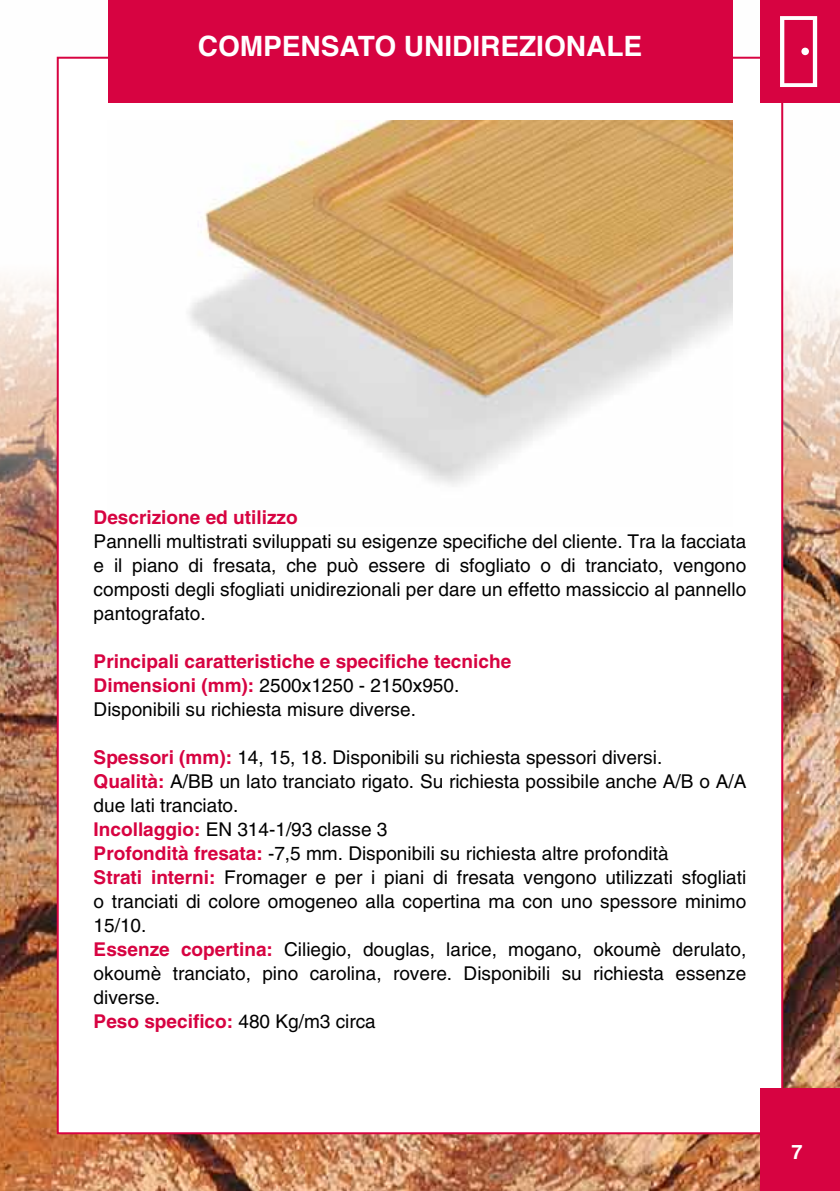
<style>
.page{position:relative;width:840px;height:1191px;background:#fff}
.page>*{position:absolute;margin:0;border:0;box-sizing:border-box;transform-origin:0 0}
.t1{font:700 28px "Helvetica";color:#fff}
.t2{font:700 20px "Helvetica LT Std";color:#fff}
.t3{font:19px/24px "Helvetica LT Std";color:#000;text-align:justify}
.t4{font:700 19px/24px "Helvetica LT Std";color:#d70341}
.s1{font-weight:400;color:#000}
.s2{font-weight:700;color:#d70341}
</style>
<div class="page">
<img style="left:0;top:0;width:839px;height:1191px">
<div style="left:57px;top:57px;width:725px;height:1077px;background:#fff;border:2px solid #d70341"></div>
<div style="left:108px;top:0;width:623px;height:102px;background:#d70341"></div>
<div style="left:760px;top:0;width:79px;height:102px;background:#d70341"></div>
<svg style="left:780px;top:16px;width:36px;height:71px"></svg>
<div style="left:801px;top:48px;width:7px;height:7px;background:#fff;border-radius:50%"></div>
<div style="left:760px;top:1089px;width:79px;height:102px;background:#d70341"></div>
<img style="left:189px;top:120px;width:542px;height:366px">
<h1 class="t1" style="left:198px;top:24px;width:445px">COMPENSATO UNIDIREZIONALE</h1>
<p class="t4" style="left:94px;top:505px;width:205px">Descrizione ed utilizzo</p>
<p class="t3" style="left:94px;top:529px;width:653px">Pannelli multistrati sviluppati su esigenze specifiche del cliente. Tra la facciata e il piano di fresata, che può essere di sfogliato o di tranciato, vengono composti degli sfogliati unidirezionali per dare un effetto massiccio al pannello pantografato.</p>
<p class="t4" style="left:94px;top:649px;width:419px">Principali caratteristiche e specifiche tecniche<br>Dimensioni (mm): <span class="s1">2500х1250 - 2150х950.<br>Disponibili su richiesta misure diverse.</span></p>
<p class="t3" style="left:94px;top:745px;width:654px;text-align:left"><span class="s2">Spessori (mm):</span> 14, 15, 18. Disponibili su richiesta spessori diversi.<br><span class="s2">Qualità:</span> A/BB un lato tranciato rigato. Su richiesta possibile anche A/B o A/A due lati tranciato.<br><span class="s2">Incollaggio:</span> EN 314-1/93 classe 3<br><span class="s2">Profondità fresata:</span> -7,5 mm. Disponibili su richiesta altre profondità<br><span class="s2">Strati interni:</span> Fromager e per i piani di fresata vengono utilizzati sfogliati o tranciati di colore omogeneo alla copertina ma con uno spessore minimo 15/10.<br><span class="s2">Essenze copertina:</span> Ciliegio, douglas, larice, mogano, okoumè derulato, okoumè tranciato, pino carolina, rovere. Disponibili su richiesta essenze diverse.<br><span class="s2">Peso specifico:</span> 480 Kg/m3 circa</p>
<p class="t2" style="left:791px;top:1139px;width:13px">7</p>
</div>
